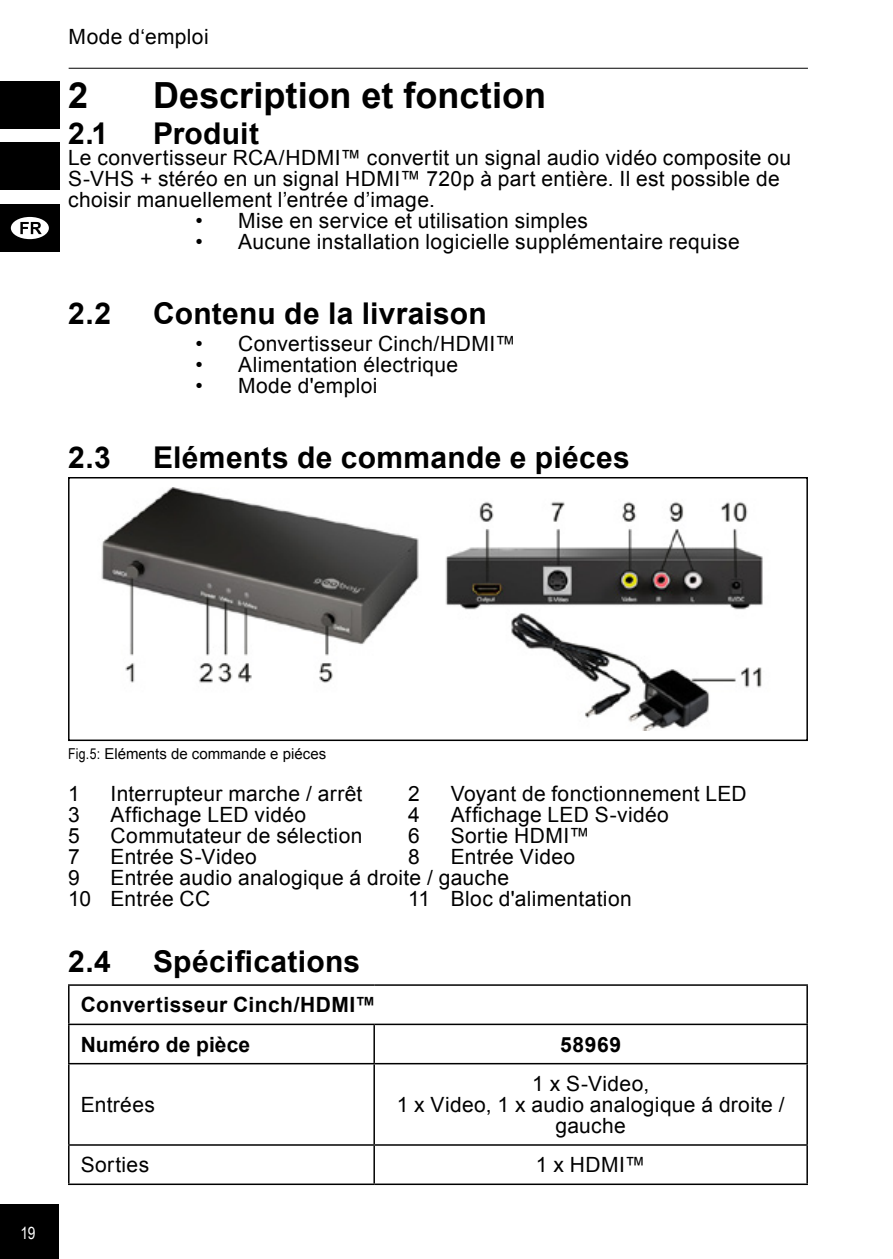
<style>
.page{position:relative;width:893px;height:1259px;background:#fff}
.page>*{position:absolute;margin:0;border:0;box-sizing:border-box;transform-origin:0 0}
.t1{font:700 36px "Arial";color:#000}
.t2{font:700 30px "Arial";letter-spacing:.01em;color:#000}
.t3{font:21px/21px "Arial";letter-spacing:.015em;color:#000}
.t4{font:700 21px/39.3px "Arial";letter-spacing:.02em;color:#000}
.t5{font:16.8px "Arial Narrow";color:#fff}
.t6{font:15px "Arial";color:#000}
.s1{font-family:"Arial Narrow"}
</style>
<div class="page">
<div style="left:0;top:1204px;width:58px;height:54px;background:#000"></div>
<div style="left:0;top:81px;width:60px;height:48px;background:#000"></div>
<hr style="left:69px;top:68px;width:739px;height:1px;background:#000">
<div style="left:0;top:142px;width:60px;height:48px;background:#000"></div>
<div style="left:0;top:204px;width:60px;height:48px;background:#000"></div>
<svg style="left:11px;top:217px;width:38px;height:22px"></svg>
<img style="left:101px;top:487px;width:662px;height:243px">
<div style="left:68px;top:477px;width:740px;height:264px;border:2px solid #000"></div>
<hr style="left:68px;top:984px;width:306px;height:2px;background:#000">
<hr style="left:68px;top:986px;width:2px;height:37px;background:#000">
<hr style="left:374px;top:984px;width:434px;height:2px;background:#000">
<hr style="left:806px;top:986px;width:2px;height:37px;background:#000">
<hr style="left:68px;top:1023px;width:306px;height:2px;background:#000">
<hr style="left:68px;top:1025px;width:2px;height:38px;background:#000">
<hr style="left:374px;top:1023px;width:434px;height:2px;background:#000">
<hr style="left:373px;top:1025px;width:2px;height:38px;background:#000">
<hr style="left:806px;top:1025px;width:2px;height:38px;background:#000">
<hr style="left:68px;top:1063px;width:306px;height:1px;background:#000">
<hr style="left:68px;top:1064px;width:2px;height:80px;background:#000">
<hr style="left:374px;top:1063px;width:434px;height:1px;background:#000">
<hr style="left:373px;top:1064px;width:2px;height:80px;background:#000">
<hr style="left:806px;top:1064px;width:2px;height:80px;background:#000">
<hr style="left:68px;top:1144px;width:306px;height:1px;background:#000">
<hr style="left:68px;top:1145px;width:2px;height:38px;background:#000">
<hr style="left:374px;top:1144px;width:434px;height:1px;background:#000">
<hr style="left:373px;top:1145px;width:2px;height:38px;background:#000">
<hr style="left:806px;top:1145px;width:2px;height:38px;background:#000">
<hr style="left:68px;top:1183px;width:306px;height:2px;background:#000">
<hr style="left:374px;top:1183px;width:434px;height:2px;background:#000">
<p class="t3" style="left:69px;top:26px;width:141px">Mode d‘emploi</p>
<h1 class="t1" style="left:68px;top:72px;width:22px">2</h1>
<h1 class="t1" style="left:153px;top:72px;width:394px">Description et fonction</h1>
<h2 class="t2" style="left:68px;top:114px;width:42px">2.1</h2>
<h2 class="t2" style="left:153px;top:114px;width:107px">Produit</h2>
<p class="t3" style="left:68px;top:147px;width:725px">Le convertisseur RCA/HDMI™ convertit un signal audio vidéo composite ou<br>S-VHS + stéréo en un signal HDMI™ 720p à part entière. Il est possible de choisir manuellement l’entrée d’image.</p>
<p class="t3" style="left:196px;top:210px;width:394px">• Mise en service et utilisation simples</p>
<p class="t3" style="left:196px;top:231px;width:546px">• Aucune installation logicielle supplémentaire requise</p>
<h2 class="t2" style="left:68px;top:294px;width:45px">2.2</h2>
<h2 class="t2" style="left:153px;top:294px;width:335px">Contenu de la livraison</h2>
<p class="t3" style="left:196px;top:333px;width:322px">• Convertisseur Cinch/HDMI™</p>
<p class="t3" style="left:196px;top:354px;width:264px">• Alimentation électrique</p>
<p class="t3" style="left:196px;top:375px;width:183px">• Mode d'emploi</p>
<h2 class="t2" style="left:68px;top:438px;width:44px">2.3</h2>
<h2 class="t2" style="left:153px;top:438px;width:478px">Eléments de commande e piéces</h2>
<p class="t5" style="left:20px;top:1220px;width:17px">19</p>
<p class="t6" style="left:68px;top:744px;width:260px"><span class="s1">Fig.5:</span> Eléments de commande e piéces</p>
<p class="t3" style="left:68px;top:783px;width:13px">1</p>
<p class="t3" style="left:111px;top:783px;width:253px">Interrupteur marche / arrêt</p>
<p class="t3" style="left:408px;top:783px;width:13px">2</p>
<p class="t3" style="left:451px;top:783px;width:298px">Voyant de fonctionnement LED</p>
<p class="t3" style="left:68px;top:804px;width:13px">3</p>
<p class="t3" style="left:111px;top:804px;width:197px">Affichage LED vidéo</p>
<p class="t3" style="left:408px;top:804px;width:13px">4</p>
<p class="t3" style="left:451px;top:804px;width:220px">Affichage LED S-vidéo</p>
<p class="t3" style="left:68px;top:825px;width:13px">5</p>
<p class="t3" style="left:111px;top:825px;width:253px">Commutateur de sélection</p>
<p class="t3" style="left:408px;top:825px;width:13px">6</p>
<p class="t3" style="left:451px;top:825px;width:141px">Sortie HDMI™</p>
<p class="t3" style="left:68px;top:846px;width:13px">7</p>
<p class="t3" style="left:111px;top:846px;width:148px">Entrée S-Video</p>
<p class="t3" style="left:408px;top:846px;width:13px">8</p>
<p class="t3" style="left:451px;top:846px;width:126px">Entrée Video</p>
<p class="t3" style="left:68px;top:867px;width:13px">9</p>
<p class="t3" style="left:68px;top:867px;width:443px;text-indent:43px">Entrée audio analogique á droite / gauche<br>10 Entrée CC</p>
<p class="t3" style="left:408px;top:888px;width:225px">11 Bloc d'alimentation</p>
<h2 class="t2" style="left:68px;top:942px;width:44px">2.4</h2>
<h2 class="t2" style="left:153px;top:942px;width:209px">Spécifications</h2>
<p class="t4" style="left:81px;top:986px;width:297px">Convertisseur Cinch/HDMI™<br>Numéro de pièce</p>
<p class="t3" style="left:81px;top:1094px;width:76px">Entrées</p>
<p class="t4" style="left:560px;top:1025px;width:62px">58969</p>
<p class="t3" style="left:397px;top:1073px;width:389px;text-align:center">1 x S-Video,<br>1 x Video, 1 x audio analogique á droite / gauche</p>
<p class="t3" style="left:81px;top:1154px;width:70px">Sorties</p>
<p class="t3" style="left:536px;top:1154px;width:111px">1 x HDMI™</p>
</div>
